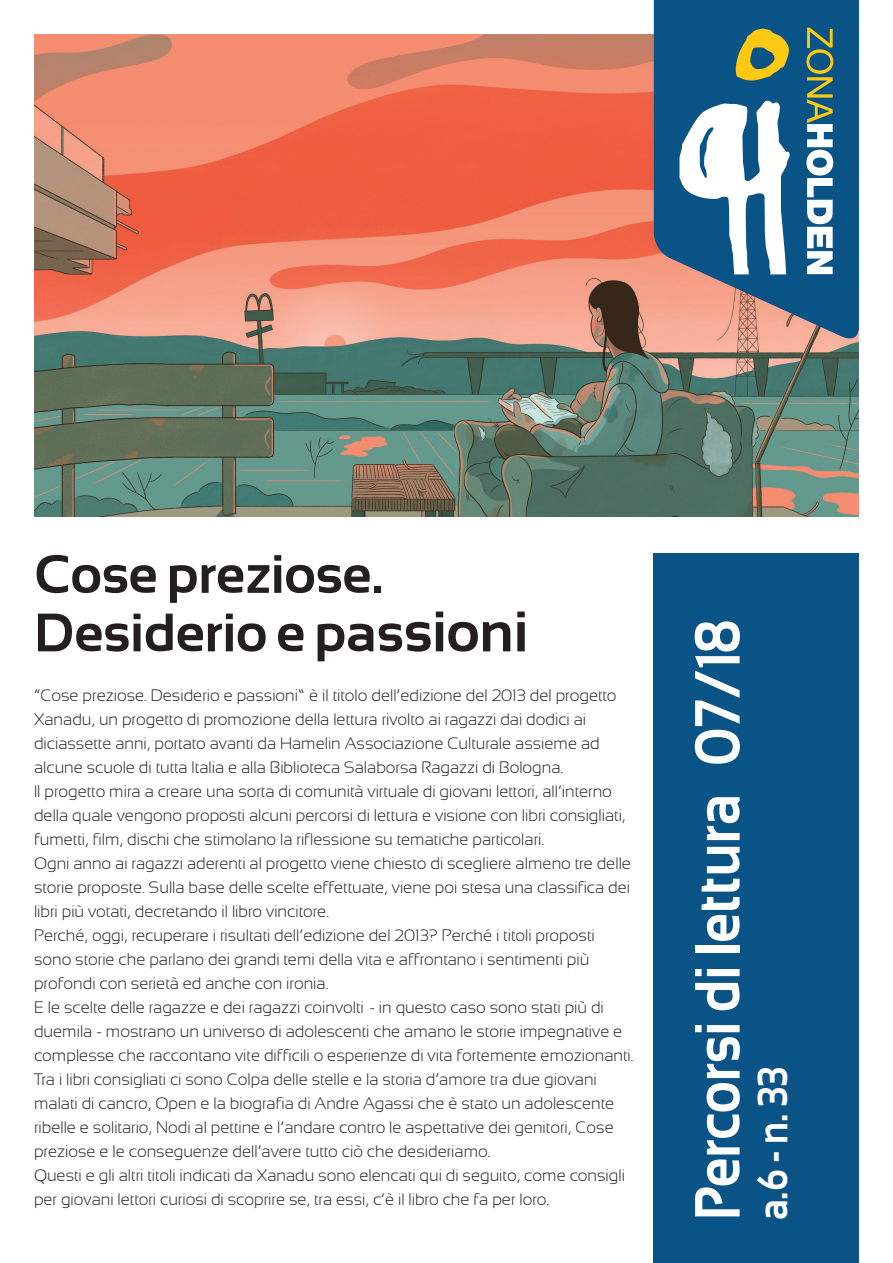
<style>
.page{position:relative;width:893px;height:1263px;background:#fff}
.page>*{position:absolute;margin:0;border:0;box-sizing:border-box;transform-origin:0 0}
.t1{font:700 63.75px "Sansation";color:#fff;scale:.86 1}
.t2{font:700 54px/58.5px "Sansation";color:#231f20}
.t3{font:700 42.45px "Sansation";color:#fff;scale:.86 1}
.t4{font:300 16.5px/24px "Sansation";color:#231f20}
.s1{font-size:57px}
</style>
<div class="page">
<img style="left:34px;top:34px;width:825px;height:483px">
<div style="left:654px;top:553px;width:205px;height:710px;background:#0a5387"></div>
<svg style="left:654px;top:0;width:205px;height:344px;background:#3e6588"></svg>
<svg style="left:679px;top:100px;width:111px;height:174px"></svg>
<svg style="left:736px;top:29px;width:53px;height:52px;background:#999842"></svg>
<svg style="left:806px;top:28px;width:27px;height:246px"></svg>
<h2 class="t2" style="left:34px;top:545px;width:496px">Cose preziose.<br>Desiderio e pas<span class="s1">sioni</span></h2>
<p class="t4" style="left:34px;top:683px;width:601px">“Cose preziose. Desiderio e passioni” è il titolo dell’edizione del 2013 del progetto Xanadu, un progetto di promozione della lettura rivolto ai ragazzi dai dodici ai diciassette anni, portato avanti da Hamelin Associazione Culturale assieme ad alcune scuole di tutta Italia e alla Biblioteca Salaborsa Ragazzi di Bologna.<br>Il progetto mira a creare una sorta di comunità virtuale di giovani lettori, all’interno della quale vengono proposti alcuni percorsi di lettura e visione con libri consigliati, fumetti, film, dischi che stimolano la riflessione su tematiche particolari.<br>Ogni anno ai ragazzi aderenti al progetto viene chiesto di scegliere almeno tre delle storie proposte. Sulla base delle scelte effettuate, viene poi stesa una classifica dei libri più votati, decretando il libro vincitore.<br>Perché, oggi, recuperare i risultati dell’edizione del 2013? Perché i titoli proposti sono storie che parlano dei grandi temi della vita e affrontano i sentimenti più profondi con serietà ed anche con ironia.<br>E le scelte delle ragazze e dei ragazzi coinvolti–- in questo caso sono stati più di duemila - mostrano un universo di adolescenti che amano le storie impegnative e complesse che raccontano vite difficili o esperienze di vita fortemente emozionanti.<br>Tra i libri consigliati ci sono Colpa delle stelle e la storia d’amore tra due giovani malati di cancro, Open e la biografia di Andre Agassi che è stato un adolescente ribelle e solitario, Nodi al pettine e l’andare contro le aspettative dei genitori, Cose preziose e le conseguenze dell’avere tutto ciò che desideriamo.<br>Questi e gli altri titoli indicati da Xanadu sono elencati qui di seguito, come consigli per giovani lettori curiosi di scoprire se, tra essi, c’è il libro che fa per loro.</p>
<h1 class="t1" style="left:681px;top:1220px;width:699px;rotate:-90deg">Percorsi di lettura 07/18</h1>
<h3 class="t3" style="left:748px;top:1220px;width:180px;rotate:-90deg">a.6 - n. 33</h3>
</div>
